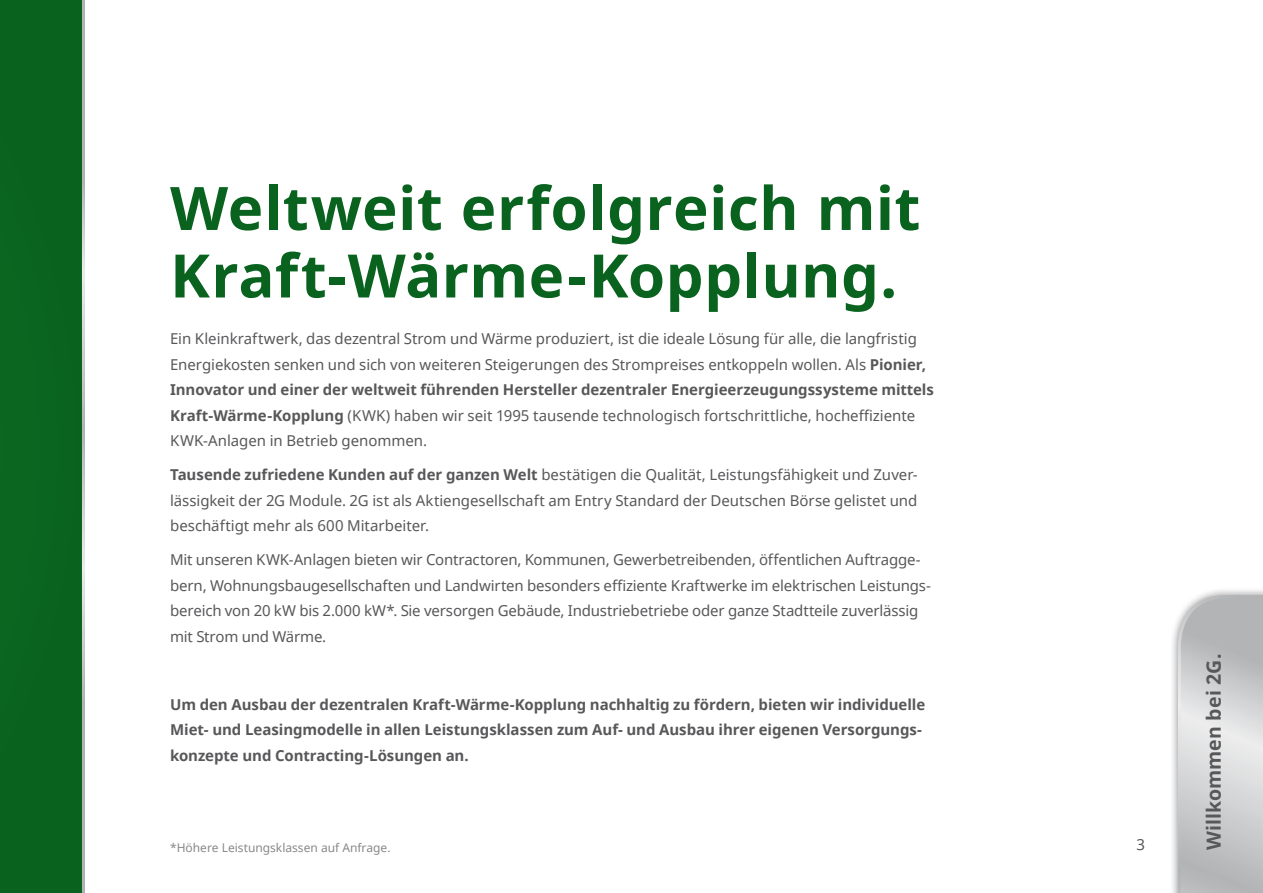
<style>
.page{position:relative;width:1263px;height:893px;background:#fff}
.page>*{position:absolute;margin:0;border:0;box-sizing:border-box;transform-origin:0 0}
.t1{font:700 60px/67.5px "Noto Sans";letter-spacing:.005em;color:#09631f}
.t2{font:700 19.5px "Noto Sans";letter-spacing:.005em;color:#58585a}
.t3{font:15px/25.5px "Noto Sans";letter-spacing:-.005em;color:#58585a}
.t4{font:700 15px/25.5px "Noto Sans";letter-spacing:-.005em;color:#58585a}
.t5{font:12px "Noto Sans";color:#87888a}
.s1{font-weight:700}
</style>
<div class="page">
<div style="left:0;top:0;width:84px;height:893px;background:#09631f"></div>
<hr style="left:82px;top:0;width:3px;height:893px;background:#fff">
<div style="left:1169px;top:586px;width:94px;height:307px;background:#000;opacity:.5"></div>
<svg style="left:1176px;top:594px;width:87px;height:299px;background:#cacccd"></svg>
<h1 class="t1" style="left:170px;top:173px;width:752px">Weltweit erfolgreich mit<br>Kraft-Wärme-Kopplung.</h1>
<p class="t3" style="left:170px;top:326px;width:765px">Ein Kleinkraftwerk, das dezentral Strom und Wärme produziert, ist die ideale Lösung für alle, die langfristig Energiekosten senken und sich von weiteren Steigerungen des Strompreises entkoppeln wollen. Als <span class="s1">Pionier, Innovator und einer der weltweit führenden Hersteller dezentraler Energieerzeugungssysteme mittels Kraft-Wärme-Kopplung</span> (KWK) haben wir seit 1995 tausende technologisch fortschrittliche, hocheffiziente KWK-Anlagen in Betrieb genommen.</p>
<p class="t3" style="left:170px;top:462px;width:749px;text-align:justify"><span class="s1">Tausende zufriedene Kunden auf der ganzen Welt</span> bestätigen die Qualität, Leistungsfähigkeit und Zuver&shy;lässigkeit der 2G Module. 2G ist als Aktiengesellschaft am Entry Standard der Deutschen Börse gelistet und beschäftigt mehr als 600 Mitarbeiter.</p>
<p class="t3" style="left:170px;top:547px;width:762px">Mit unseren KWK-Anlagen bieten wir Contractoren, Kommunen, Gewerbetreibenden, öffentlichen Auftragge&shy;bern, Wohnungsbaugesellschaften und Landwirten besonders effiziente Kraftwerke im elektrischen Leistungs&shy;bereich von 20 kW bis 2.000 kW*. Sie versorgen Gebäude, Industriebetriebe oder ganze Stadtteile zuverlässig mit Strom und Wärme.</p>
<p class="t4" style="left:170px;top:691px;width:757px">Um den Ausbau der dezentralen Kraft-Wärme-Kopplung nachhaltig zu fördern, bieten wir individuelle<br>Miet- und Leasingmodelle in allen Leistungsklassen zum Auf- und Ausbau ihrer eigenen Versorgungs&shy;konzepte und Contracting-Lösungen an.</p>
<p class="t5" style="left:170px;top:839px;width:222px">*Höhere Leistungsklassen auf Anfrage.</p>
<p class="t3" style="left:1136px;top:831px;width:10px">3</p>
<h2 class="t2" style="left:1200px;top:850px;width:198px;rotate:-90deg">Willkommen bei 2G.</h2>
</div>
